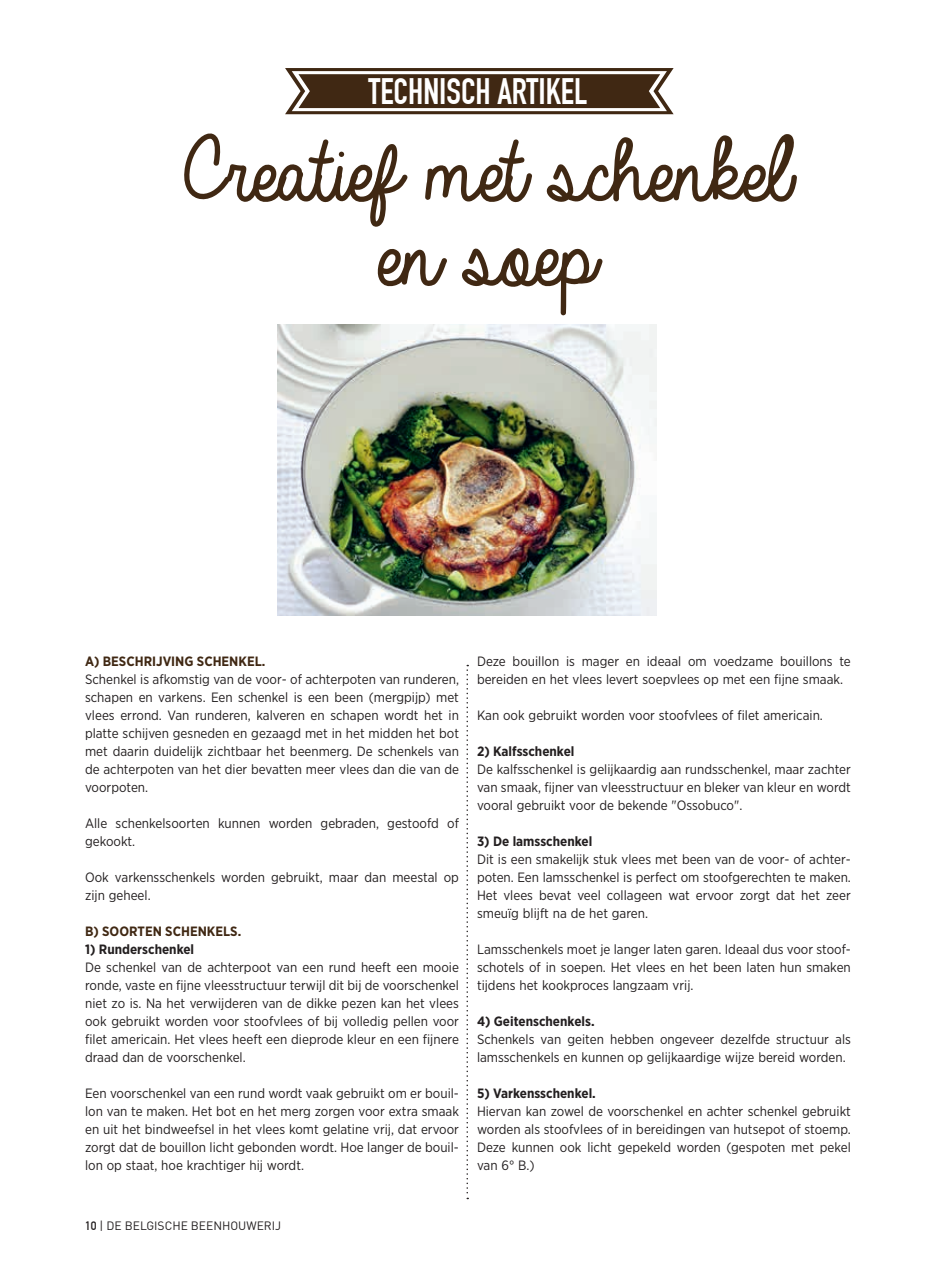
<style>
.page{position:relative;width:936px;height:1263px;background:#fff}
.page>*{position:absolute;margin:0;border:0;box-sizing:border-box;transform-origin:0 0}
.t1{font:98.25px/84.3px "Always In My Heart";letter-spacing:-.005em;color:#402813;text-align:center}
.t2{font:700 36px "DIN Condensed";color:#fff}
.t3{font:13.5px/18px "Gotham Narrow";color:#231f20;text-align:justify}
.t4{font:700 13.5px "Gotham Narrow";color:#231f20}
.t5{font:700 13.5px "Gotham Narrow";color:#402813}
.t6{font:12px "DIN";color:#231f20}
.s1{font-family:"DIN Alternate";font-weight:700}
</style>
<div class="page">
<svg style="left:466px;top:665px;width:2px;height:534px"></svg>
<svg style="left:285px;top:68px;width:388px;height:46px;background:#634f3e"></svg>
<img style="left:278px;top:325px;width:378px;height:290px">
<h2 class="t2" style="left:368px;top:71px;width:220px">TECHNISCH ARTIKEL</h2>
<h1 class="t1" style="left:164px;top:133px;width:610px">Creatief met schenkel en soep</h1>
<p class="t5" style="left:85px;top:653px;width:182px">A) BESCHRIJVING SCHENKEL.</p>
<p class="t3" style="left:85px;top:670px;width:375px">Schenkel is afkomstig van de voor- of achterpoten van runderen, schapen en varkens. Een schenkel is een been (mergpijp) met vlees errond. Van runderen, kalveren en schapen wordt het in platte schijven gesneden en gezaagd met in het midden het bot met daarin duidelijk zichtbaar het beenmerg. De schenkels van de achterpoten van het dier bevatten meer vlees dan die van de voorpoten.</p>
<p class="t3" style="left:85px;top:814px;width:375px">Alle schenkelsoorten kunnen worden gebraden, gestoofd of gekookt.</p>
<p class="t3" style="left:85px;top:868px;width:375px">Ook varkensschenkels worden gebruikt, maar dan meestal op zijn geheel.</p>
<p class="t5" style="left:85px;top:923px;width:158px">B) SOORTEN SCHENKELS.</p>
<p class="t4" style="left:85px;top:941px;width:111px">1) Runderschenkel</p>
<p class="t3" style="left:85px;top:958px;width:375px">De schenkel van de achterpoot van een rund heeft een mooie ronde, vaste en fijne vleesstructuur terwijl dit bij de voorschenkel niet zo is. Na het verwijderen van de dikke pezen kan het vlees ook gebruikt worden voor stoofvlees of bij volledig pellen voor filet americain. Het vlees heeft een dieprode kleur en een fijnere draad dan de voorschenkel.</p>
<p class="t3" style="left:85px;top:1084px;width:375px">Een voorschenkel van een rund wordt vaak gebruikt om er bouil&shy;lon van te maken. Het bot en het merg zorgen voor extra smaak en uit het bindweefsel in het vlees komt gelatine vrij, dat ervoor zorgt dat de bouillon licht gebonden wordt. Hoe langer de bouil&shy;lon op staat, hoe krachtiger hij wordt.</p>
<p class="t3" style="left:477px;top:652px;width:375px">Deze bouillon is mager en ideaal om voedzame bouillons te bereiden en het vlees levert soepvlees op met een fijne smaak.</p>
<p class="t3" style="left:477px;top:706px;width:347px">Kan ook gebruikt worden voor stoofvlees of filet americain.</p>
<p class="t4" style="left:477px;top:743px;width:99px">2) Kalfsschenkel</p>
<p class="t3" style="left:477px;top:760px;width:375px">De kalfsschenkel is gelijkaardig aan rundsschenkel, maar zachter van smaak, fijner van vleesstructuur en bleker van kleur en wordt vooral gebruikt voor de bekende "Ossobuco".</p>
<p class="t4" style="left:477px;top:833px;width:117px">3) De lamsschenkel</p>
<p class="t3" style="left:477px;top:850px;width:375px">Dit is een smakelijk stuk vlees met been van de voor- of achter&shy;poten. Een lamsschenkel is perfect om stoofgerechten te maken.<br>Het vlees bevat veel collageen wat ervoor zorgt dat het zeer smeuïg blijft na de het garen.</p>
<p class="t3" style="left:477px;top:940px;width:375px">Lamsschenkels moet je langer laten garen. Ideaal dus voor stoof&shy;schotels of in soepen. Het vlees en het been laten hun smaken tijdens het kookproces langzaam vrij.</p>
<p class="t4" style="left:477px;top:1012px;width:119px">4) Geitenschenkels.</p>
<p class="t3" style="left:477px;top:1030px;width:375px">Schenkels van geiten hebben ongeveer dezelfde structuur als lamsschenkels en kunnen op gelijkaardige wijze bereid worden.</p>
<p class="t4" style="left:477px;top:1084px;width:120px">5) Varkensschenkel.</p>
<p class="t3" style="left:477px;top:1102px;width:375px">Hiervan kan zowel de voorschenkel en achter schenkel gebruikt worden als stoofvlees of in bereidingen van hutsepot of stoemp.<br>Deze kunnen ook licht gepekeld worden (gespoten met pekel van 6° B.)</p>
<p class="t6" style="left:85px;top:1218px;width:198px"><span class="s1">10</span> | DE BELGISCHE BEENHOUWERIJ</p>
</div>
